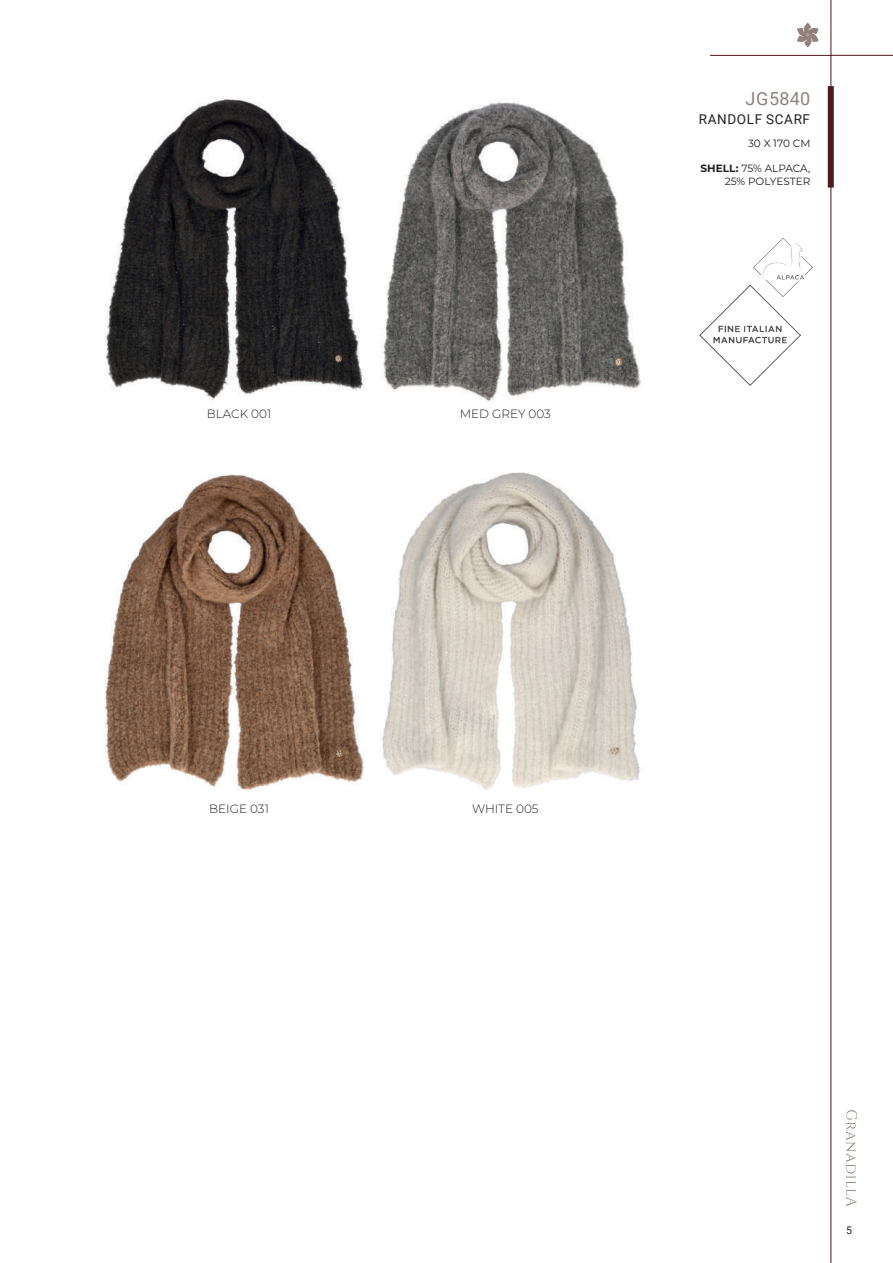
<style>
.page{position:relative;width:893px;height:1263px;background:#fff}
.page>*{position:absolute;margin:0;border:0;box-sizing:border-box;transform-origin:0 0}
.t1{font:18px "Roboto";letter-spacing:.015em;color:#92817a}
.t2{font:13.5px "Roboto";letter-spacing:.045em;color:#231f20}
.t3{font:300 12px "Montserrat";color:#231f20}
.t4{font:10.5px/12.6px "Montserrat";color:#231f20;text-align:right}
.t5{font:10.5px "Roboto";color:#231f20}
.s1{font-weight:700}
</style>
<div class="page">
<svg style="left:846px;top:1110px;width:11px;height:97px"></svg>
<svg style="left:830px;top:0;width:63px;height:56px"></svg>
<svg style="left:710px;top:55px;width:122px;height:1208px"></svg>
<svg style="left:797px;top:22px;width:22px;height:25px"></svg>
<img style="left:754px;top:234px;width:58px;height:65px">
<img style="left:699px;top:278px;width:101px;height:112px">
<div style="left:828px;top:86px;width:6px;height:102px;background:#50191c"></div>
<img style="left:105px;top:97px;width:258px;height:303px">
<img style="left:104px;top:474px;width:258px;height:316px">
<img style="left:363px;top:102px;width:278px;height:300px">
<img style="left:362px;top:472px;width:282px;height:318px">
<p class="t3" style="left:207px;top:406px;width:66px">BLACK 001</p>
<p class="t3" style="left:209px;top:800px;width:61px">BEIGE 031</p>
<p class="t3" style="left:460px;top:406px;width:93px">MED GREY 003</p>
<h1 class="t1" style="left:745px;top:86px;width:66px">JG5840</h1>
<p class="t2" style="left:699px;top:110px;width:113px">RANDOLF SCARF</p>
<p class="t4" style="left:748px;top:137px;width:64px">30 X 170 CM</p>
<p class="t4" style="left:700px;top:162px;width:111px"><span class="s1">SHELL:</span> 75% ALPACA,<br>25% POLYESTER</p>
<p class="t3" style="left:472px;top:800px;width:68px">WHITE 005</p>
<p class="t5" style="left:846px;top:1222px;width:7px">5</p>
</div>
